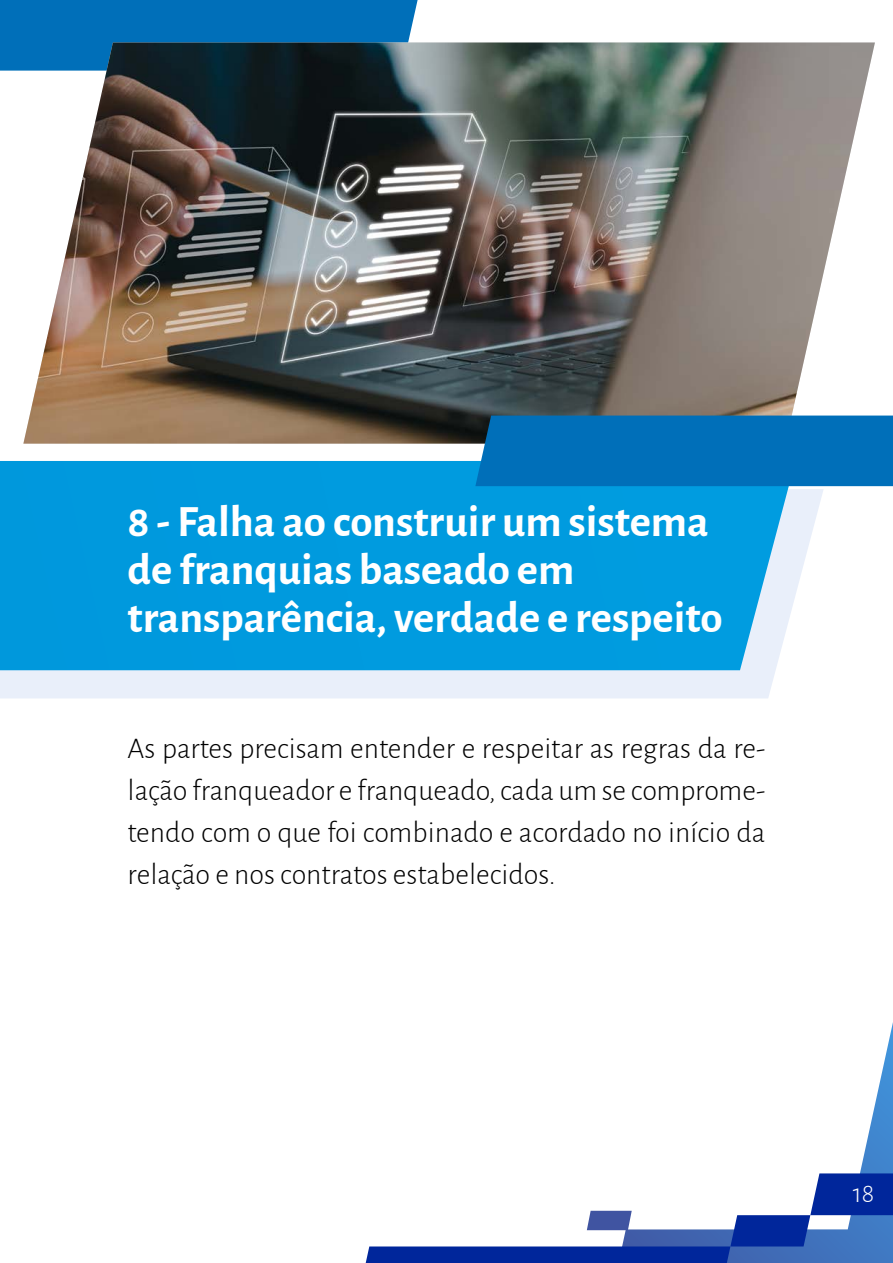
<style>
.page{position:relative;width:893px;height:1263px;background:#fff}
.page>*{position:absolute;margin:0;border:0;box-sizing:border-box;transform-origin:0 0}
.t1{font:700 45px/48px "Alegreya Sans";color:#fff}
.t2{font:300 30px/42px "Alegreya Sans";color:#000;text-align:justify}
.t3{font:300 27px "Alegreya Sans";color:#fff}
</style>
<div class="page">
<svg style="left:0;top:489px;width:824px;height:209px;fill:#e9effa"></svg>
<div style="left:0;top:461px;width:795px;height:209px;background:#009bdf"></div>
<div style="left:0;top:0;width:418px;height:71px;background:#006fb9"></div>
<img style="left:23px;top:43px;width:852px;height:401px">
<div style="left:475px;top:416px;width:418px;height:70px;background:#006fb9"></div>
<svg style="left:860px;top:1022px;width:33px;height:151px"></svg>
<svg style="left:366px;top:1173px;width:527px;height:90px"></svg>
<h1 class="t1" style="left:128px;top:494px;width:597px">8 - Falha ao construir um sistema de franquias baseado em transparência, verdade e respeito</h1>
<p class="t2" style="left:128px;top:726px;width:639px">As partes precisam entender e respeitar as regras da re&shy;lação franqueador e franqueado, cada um se comprome&shy;tendo com o que foi combinado e acordado no início da relação e nos contratos estabelecidos.</p>
<p class="t3" style="left:853px;top:1175px;width:23px">18</p>
</div>
